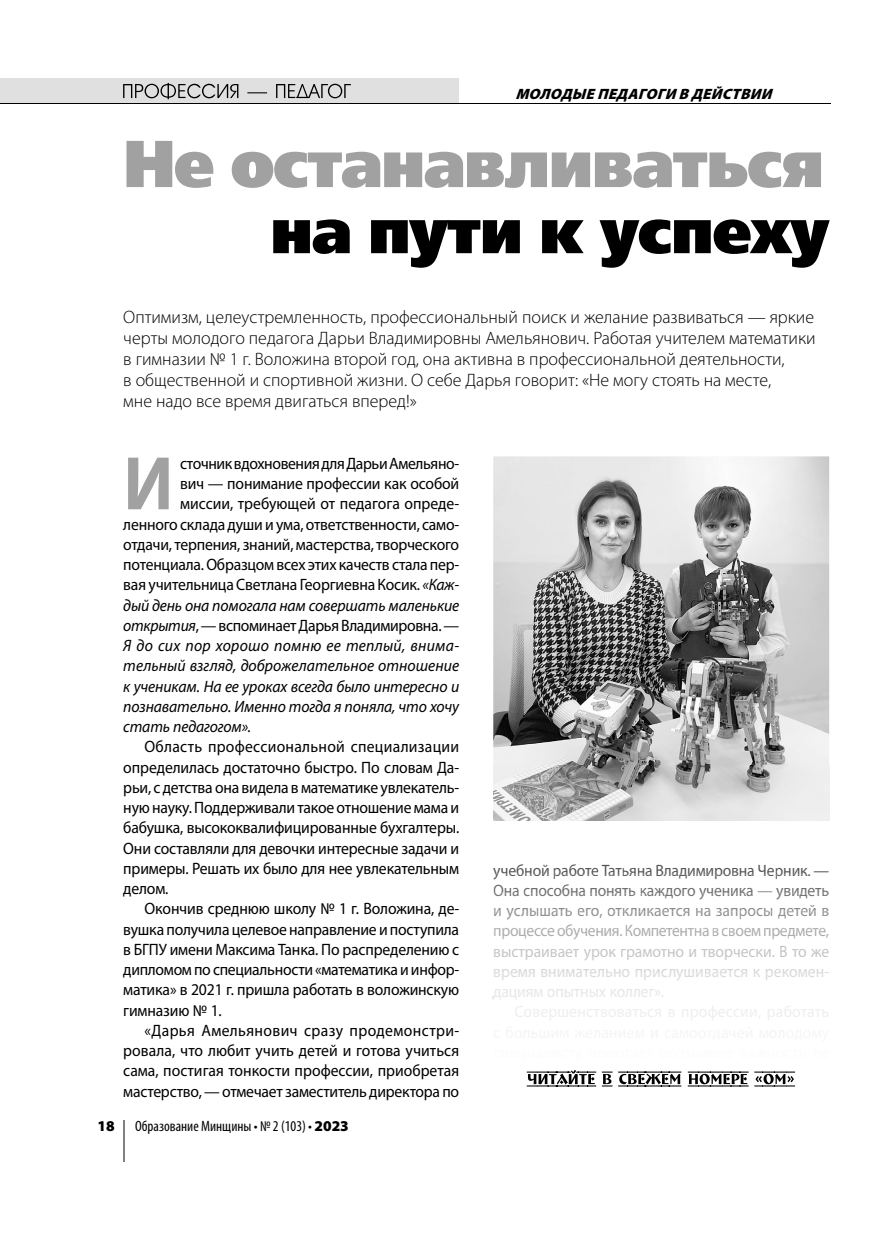
<style>
.page{position:relative;width:893px;height:1238px;background:#fff}
.page>*{position:absolute;margin:0;border:0;box-sizing:border-box;transform-origin:0 0}
.t1{font:700 76.65px "Myriad Pro";color:#a1a1a1;scale:.95 1}
.t2{font:66px "Free Set Black C";letter-spacing:-.025em;color:#a1a1a1}
.t3{font:63px "Free Set Black C";letter-spacing:-.02em;color:#000}
.t4{font:300 18px/21px "Myriad Pro";color:#000}
.t5{font:16.5px/20.2px "Myriad Pro";letter-spacing:-.01em;color:#000;text-align:justify;scale:.95 1}
.t6{font:16.5px/20.2px "Myriad Pro";color:#a4a4a4;text-align:justify;scale:.95 1}
.t7{font:italic 16.5px "Myriad Pro";letter-spacing:-.01em;color:#000;scale:.95 1}
.t8{font:italic 16.5px "Myriad Pro";letter-spacing:.015em;color:#000;scale:.95 1}
.t9{font:condensed 15px "Myriad Pro";color:#000}
.t10{font:italic 900 15px "Myriad Pro";letter-spacing:.02em;color:#000}
.t11{font:900 15px "Myriad Pro";color:#000}
.s1{font-style:italic}
.s2{font-weight:900;font-stretch:normal}
.s3{color:#555}
.s4{color:#535353}
.s5{color:#4c4c4c}
.s6{color:#595959}
.s7{color:#6c6c6c}
.s8{color:#6e6e6e}
.s9{color:#6d6d6d}
.s10{color:#717171}
.s11{color:#8a8a8a}
.s12{color:#898989}
.s13{color:#949494}
.s14{color:#878787}
.s15{color:#a2a2a2}
.s16{color:#acacac}
.s17{color:#c5c5c5}
.s18{color:#bfbfbf}
.s19{color:#c7c7c7}
.s20{color:#c6c6c6}
.s21{color:#bdbdbd}
.s22{color:#d6d6d6}
.s23{color:#d5d5d5}
.s24{color:#e4e4e4}
.s25{color:#e7e7e7}
.s26{color:#e8e8e8}
</style>
<div class="page">
<hr style="left:123px;top:1120px;width:1px;height:41px;background:#808080">
<div style="left:0;top:78px;width:458px;height:25px;background:#e0e0e0"></div>
<svg style="left:123px;top:83px;width:228px;height:16px"></svg>
<img style="left:493px;top:456px;width:336px;height:310px">
<hr style="left:0;top:103px;width:830px;height:1px;background:#000">
<img style="left:493px;top:766px;width:336px;height:55px">
<svg style="left:527px;top:1070px;width:268px;height:16px"></svg>
<p class="t10" style="left:515px;top:85px;width:260px">МОЛОДЫЕ ПЕДАГОГИ В ДЕЙСТВИИ</p>
<h2 class="t2" style="left:123px;top:126px;width:702px">Не останавливаться</h2>
<h3 class="t3" style="left:270px;top:195px;width:560px">на пути к успеху</h3>
<p class="t4" style="left:123px;top:306px;width:694px">Оптимизм, целеустремленность, профессиональный поиск и желание развиваться — яркие черты молодого педагога Дарьи Владимировны Амельянович. Работая учителем математики в гимназии № 1 г. Воложина второй год, она активна в профессиональной деятельности,<br>в общественной и спортивной жизни. О себе Дарья говорит: «Не могу стоять на месте,<br>мне надо все время двигаться вперед!»</p>
<h1 class="t1" style="left:123px;top:438px;width:54px">И</h1>
<p class="t5" style="left:180px;top:453px;width:295px">сточник вдохновения для Дарьи Амельяно-</p>
<p class="t5" style="left:180px;top:473px;width:295px">вич — понимание профессии как особой</p>
<p class="t5" style="left:180px;top:493px;width:295px">миссии, требующей от педагога опреде-</p>
<p class="t5" style="left:123px;top:514px;width:355px">ленного склада души и ума, ответственности, само-</p>
<p class="t5" style="left:123px;top:534px;width:355px">отдачи, терпения, знаний, мастерства, творческого</p>
<p class="t5" style="left:123px;top:554px;width:355px">потенциала. Образцом всех этих качеств стала пер-</p>
<p class="t5" style="left:123px;top:574px;width:355px">вая учительница Светлана Георгиевна Косик. <span class="s1">«Каж-</span></p>
<p class="t7" style="left:123px;top:595px;width:355px">дый день она помогала нам совершать маленькие</p>
<p class="t5" style="left:123px;top:615px;width:355px"><span class="s1">открытия</span>, — вспоминает Дарья Владимировна. —</p>
<p class="t8" style="left:123px;top:636px;width:355px">Я до сих пор хорошо помню ее теплый, внима-</p>
<p class="t7" style="left:123px;top:656px;width:355px">тельный взгляд, доброжелательное отношение</p>
<p class="t7" style="left:123px;top:676px;width:355px">к ученикам. На ее уроках всегда было интересно и</p>
<p class="t7" style="left:123px;top:696px;width:355px">познавательно. Именно тогда я поняла, что хочу</p>
<p class="t7" style="left:123px;top:717px;width:136px">стать педагогом».</p>
<p class="t5" style="left:123px;top:736px;width:355px;text-indent:21px">Область профессиональной специализации определилась достаточно быстро. По словам Да&shy;рьи, с детства она видела в математике увлекатель&shy;ную науку. Поддерживали такое отношение мама и бабушка, высококвалифицированные бухгалтеры.<br>Они составляли для девочки интересные задачи и примеры. Решать их было для нее увлекательным делом.</p>
<p class="t5" style="left:123px;top:898px;width:355px;text-indent:21px">Окончив среднюю школу № 1 г. Воложина, де&shy;вушка получила целевое направление и поступила в БГПУ имени Максима Танка. По распределению с дипломом по специальности «математика и инфор&shy;матика» в 2021 г. пришла работать в воложинскую гимназию № 1.</p>
<p class="t5" style="left:123px;top:1020px;width:355px;text-indent:21px">«Дарья Амельянович сразу продемонстри&shy;ровала, что любит учить детей и готова учиться сама, постигая тонкости профессии, приобретая мастерство, — отмечает заместитель директора по</p>
<p class="t11" style="left:98px;top:1117px;width:19px">18</p>
<p class="t9" style="left:135px;top:1117px;width:215px">Образование Минщины • № 2 (103) • <span class="s2">2023</span></p>
<p class="t6" style="left:493px;top:860px;width:355px"><span class="s3">уч</span><span class="s4">еб</span><span class="s3">но</span><span class="s4">й</span> <span class="s3">ра</span><span class="s5">б</span><span class="s4">о</span><span class="s3">те</span> <span class="s4">Т</span><span class="s3">атьяна</span> <span class="s5">В</span><span class="s3">ладимировна</span> <span class="s4">Че</span><span class="s3">рник</span><span class="s6">.</span> <span class="s3">— </span><span class="s7">Он</span><span class="s8">а спос</span><span class="s9">об</span><span class="s8">на понять каждого ученика</span> <span class="s10">—</span> <span class="s8">увидеть </span><span class="s11">и ус</span><span class="s12">лышать его</span><span class="s13">,</span> <span class="s12">откликается на запросы дет</span><span class="s14">ей</span> <span class="s11">в </span>процессео<span class="s15">бу</span>чения<span class="s16">.</span><span class="s15">К</span>омпетентнавсвоемпредмете<span class="s16">, </span><span class="s17">выст</span><span class="s18">раив</span><span class="s17">ае</span><span class="s18">т</span> <span class="s19">ур</span><span class="s17">ок г</span><span class="s20">ра</span><span class="s17">мотн</span><span class="s18">о и тв</span><span class="s20">ор</span><span class="s18">ческ</span><span class="s17">и.</span> <span class="s21">В</span> <span class="s18">т</span><span class="s17">о же </span><span class="s22">врем</span><span class="s23">я вн</span><span class="s22">имател</span><span class="s23">ьн</span><span class="s22">о пр</span><span class="s23">ислу</span><span class="s22">шивается</span> <span class="s23">к рек</span><span class="s22">омен&shy;</span><span class="s24">дациям опытных колле</span><span class="s25">г»</span><span class="s26">.</span></p>
</div>
